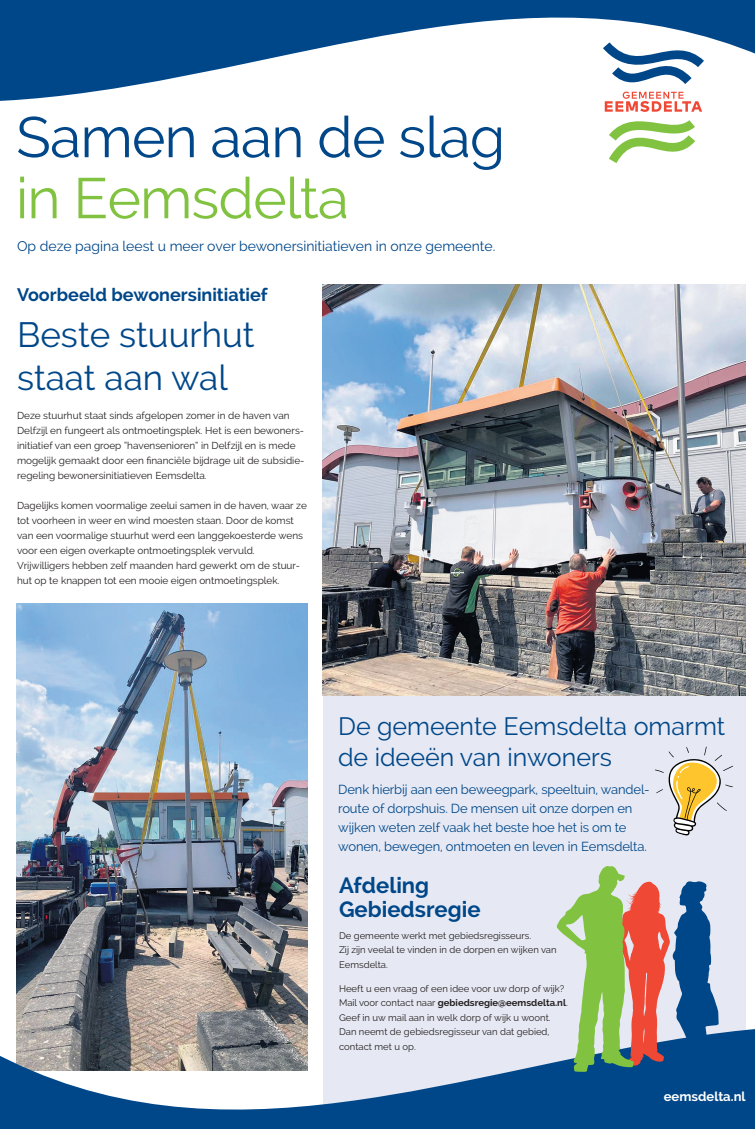
<style>
.page{position:relative;width:755px;height:1129px;background:#fff}
.page>*{position:absolute;margin:0;border:0;box-sizing:border-box;transform-origin:0 0}
.t1{font:57px "Raleway";letter-spacing:-.015em;color:#004789}
.t2{font:57px "Raleway";letter-spacing:-.015em;color:#81c340}
.t3{font:35px "Raleway";color:#004789}
.t4{font:25px/31px "Raleway";color:#004789}
.t5{font:700 22px "Raleway";color:#004789}
.t6{font:700 18px "Raleway";color:#004789}
.t7{font:14px "Raleway";color:#004789}
.t8{font:13px/19px "Raleway";letter-spacing:-.01em;color:#004789}
.t9{font:700 13px "Raleway";color:#fff}
.t10{font:10px/15px "Raleway";color:#231f20}
.t11{font:9.5px/14.5px "Raleway";color:#231f20}
.s1{font-weight:700}
</style>
<div class="page">
<img style="left:16px;top:603px;width:291px;height:408px">
<div style="left:322px;top:695px;width:423px;height:426px;background:#e6e9f3"></div>
<svg style="left:0;top:1011px;width:754px;height:117px"></svg>
<svg style="left:0;top:0;width:754px;height:143px"></svg>
<svg style="left:608px;top:118px;width:86px;height:45px"></svg>
<svg style="left:602px;top:42px;width:101px;height:70px"></svg>
<svg style="left:655px;top:746px;width:77px;height:90px"></svg>
<img style="left:322px;top:284px;width:423px;height:411px">
<svg style="left:556px;top:866px;width:162px;height:205px"></svg>
<p class="t1" style="left:16px;top:115px;width:490px">Samen aan de slag</p>
<p class="t2" style="left:16px;top:176px;width:334px">in Eemsdelta</p>
<p class="t7" style="left:17px;top:240px;width:479px">Op deze pagina leest u meer over bewonersinitiatieven in onze gemeente.</p>
<p class="t6" style="left:17px;top:287px;width:252px">Voorbeeld bewonersinitiatief</p>
<p class="t3" style="left:17px;top:321px;width:239px">Beste stuurhut</p>
<p class="t3" style="left:17px;top:364px;width:212px">staat aan wal</p>
<p class="t10" style="left:17px;top:408px;width:289px">Deze stuurhut staat sinds afgelopen zomer in de haven van Delfzijl en fungeert als ontmoetingsplek. Het is een bewoners&shy;initiatief van een groep “havensenioren” in Delfzijl en is mede mogelijk gemaakt door een financiële bijdrage uit de subsidie&shy;regeling bewonersinitiatieven Eemsdelta.</p>
<p class="t10" style="left:17px;top:498px;width:291px">Dagelijks komen voormalige zeelui samen in de haven, waar ze tot voorheen in weer en wind moesten staan. Door de komst van een voormalige stuurhut werd een langgekoesterde wens voor een eigen overkapte ontmoetingsplek vervuld.</p>
<p class="t10" style="left:17px;top:558px;width:284px">Vrijwilligers hebben zelf maanden hard gewerkt om de stuur&shy;hut op te knappen tot een mooie eigen ontmoetingsplek.</p>
<p class="t4" style="left:338px;top:713px;width:388px">De gemeente Eemsdelta omarmt de ideeën van inwoners</p>
<p class="t8" style="left:338px;top:781px;width:313px">Denk hierbij aan een beweegpark, speeltuin, wandel&shy;route of dorpshuis. De mensen uit onze dorpen en</p>
<p class="t8" style="left:338px;top:819px;width:310px">wijken weten zelf vaak het beste hoe het is om te wonen, bewegen, ontmoeten en leven in Eemsdelta.</p>
<p class="t5" style="left:339px;top:876px;width:91px">Afdeling</p>
<p class="t5" style="left:339px;top:900px;width:143px">Gebiedsregie</p>
<p class="t11" style="left:339px;top:928px;width:193px">De gemeente werkt met gebiedsregisseurs.</p>
<p class="t11" style="left:339px;top:943px;width:219px">Zij zijn veelal te vinden in de dorpen en wijken van<br>Eemsdelta.</p>
<p class="t11" style="left:339px;top:981px;width:230px">Heeft u een vraag of een idee voor uw dorp of wijk?<br>Mail voor contact naar <span class="s1">gebiedsregie@eemsdelta.nl</span>.<br>Geef in uw mail aan in welk dorp of wijk u woont.</p>
<p class="t11" style="left:339px;top:1025px;width:212px">Dan neemt de gebiedsregisseur van dat gebied,</p>
<p class="t11" style="left:339px;top:1039px;width:78px">contact met u op.</p>
<p class="t9" style="left:663px;top:1090px;width:83px">eemsdelta.nl</p>
</div>
